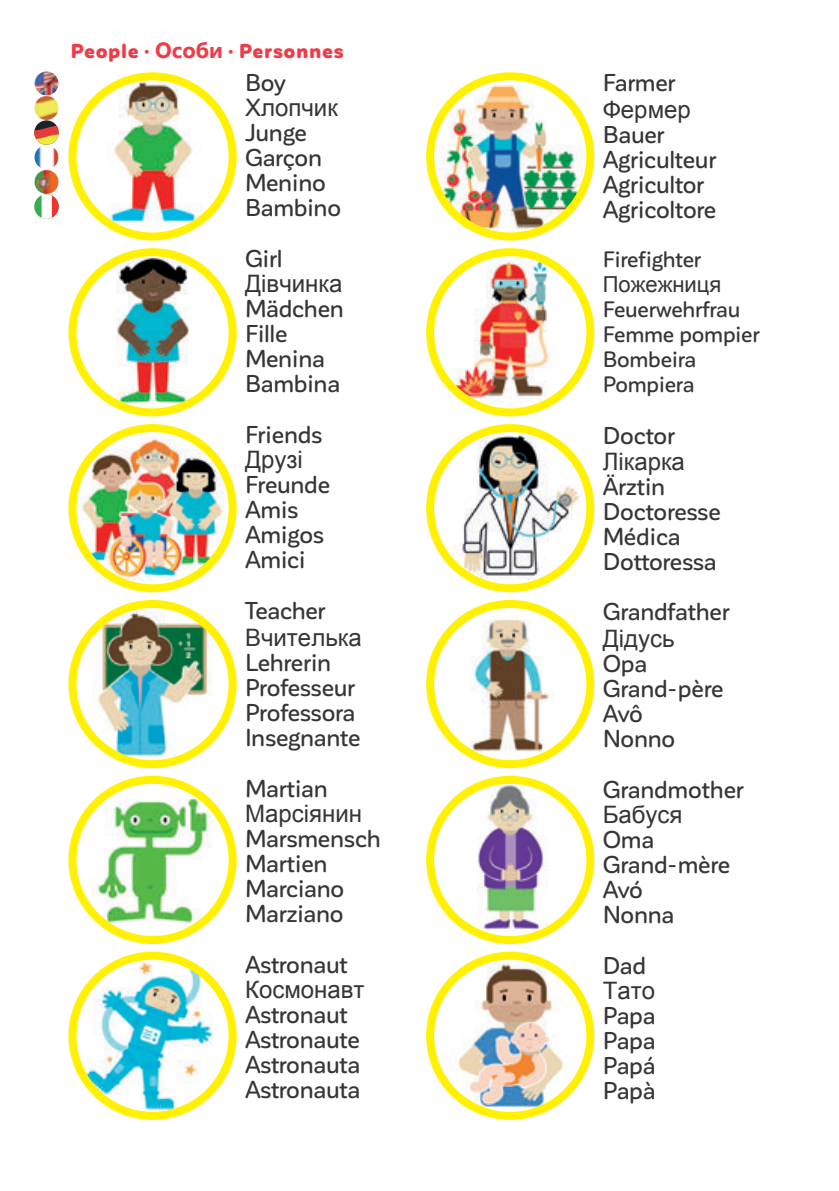
<style>
.page{position:relative;width:839px;height:1191px;background:#fff}
.page>*{position:absolute;margin:0;border:0;box-sizing:border-box;transform-origin:0 0}
.t1{font:500 24px/25px "Corporative Sans Rd";letter-spacing:-.01em;color:#373535}
.t2{font:24px "Arial";color:#373535}
.t3{font:500 22px/25px "Corporative Sans Rd";letter-spacing:-.01em;color:#373535}
.t4{font:22px "Arial";color:#373535}
.t5{font:900 20px "Corporative Sans Rd";letter-spacing:.03em;color:#ee3d49}
.s1{font-family:"Segoe UI";font-weight:700;font-size:22px}
</style>
<div class="page">
<img style="left:74px;top:73px;width:160px;height:159px">
<div style="left:68px;top:72px;width:169px;height:168px;border:8px solid #fff101;border-radius:50%"></div>
<img style="left:70px;top:248px;width:167px;height:166px">
<div style="left:68px;top:248px;width:169px;height:168px;border:8px solid #fff101;border-radius:50%"></div>
<img style="left:68px;top:424px;width:169px;height:168px;border-radius:84px">
<div style="left:68px;top:424px;width:169px;height:168px;border:8px solid #fff101;border-radius:50%"></div>
<img style="left:68px;top:600px;width:169px;height:168px;border-radius:84px">
<div style="left:68px;top:600px;width:169px;height:168px;border:8px solid #fff101;border-radius:50%"></div>
<img style="left:68px;top:775px;width:169px;height:168px;border-radius:84px">
<div style="left:68px;top:775px;width:169px;height:168px;border:8px solid #fff101;border-radius:50%"></div>
<img style="left:68px;top:951px;width:169px;height:168px;border-radius:84px">
<div style="left:68px;top:951px;width:169px;height:168px;border:8px solid #fff101;border-radius:50%"></div>
<img style="left:426px;top:72px;width:168px;height:168px;border-radius:84px">
<div style="left:426px;top:72px;width:168px;height:168px;border:8px solid #fff101;border-radius:50%"></div>
<img style="left:426px;top:248px;width:168px;height:168px;border-radius:84px">
<div style="left:426px;top:248px;width:168px;height:168px;border:8px solid #fff101;border-radius:50%"></div>
<img style="left:440px;top:424px;width:154px;height:161px">
<div style="left:426px;top:424px;width:168px;height:168px;border:8px solid #fff101;border-radius:50%"></div>
<img style="left:434px;top:608px;width:152px;height:152px">
<div style="left:426px;top:600px;width:168px;height:168px;border:8px solid #fff101;border-radius:50%"></div>
<img style="left:429px;top:784px;width:162px;height:154px">
<div style="left:426px;top:775px;width:168px;height:168px;border:8px solid #fff101;border-radius:50%"></div>
<img style="left:426px;top:951px;width:168px;height:168px;border-radius:84px">
<div style="left:426px;top:951px;width:168px;height:168px;border:8px solid #fff101;border-radius:50%"></div>
<svg style="left:34px;top:120px;width:25px;height:25px"></svg>
<svg style="left:34px;top:194px;width:25px;height:25px"></svg>
<img style="left:34px;top:170px;width:25px;height:24px;border-radius:12px">
<img style="left:34px;top:145px;width:25px;height:24px;border-radius:12px">
<img style="left:34px;top:96px;width:25px;height:24px;border-radius:12px">
<img style="left:34px;top:71px;width:25px;height:24px;border-radius:12px">
<p class="t5" style="left:70px;top:39px;width:275px">People · <span class="s1">Особи</span> · Personnes</p>
<p class="t1" style="left:245px;top:70px;width:42px">Boy</p>
<p class="t2" style="left:245px;top:94px;width:94px">Хлопчик</p>
<p class="t1" style="left:245px;top:120px;width:97px">Junge<br>Garçon<br>Menino<br>Bambino</p>
<p class="t1" style="left:245px;top:246px;width:39px">Girl</p>
<p class="t2" style="left:245px;top:270px;width:99px">Дівчинка</p>
<p class="t1" style="left:245px;top:296px;width:100px">Mädchen<br>Fille<br>Menina<br>Bambina</p>
<p class="t1" style="left:245px;top:422px;width:79px">Friends</p>
<p class="t2" style="left:245px;top:446px;width:59px">Друзі</p>
<p class="t1" style="left:245px;top:472px;width:87px">Freunde<br>Amis<br>Amigos<br>Amici</p>
<p class="t1" style="left:245px;top:598px;width:82px">Teacher</p>
<p class="t2" style="left:245px;top:623px;width:118px">Вчителька</p>
<p class="t1" style="left:245px;top:649px;width:117px">Lehrerin<br>Professeur<br>Professora<br>Insegnante</p>
<p class="t1" style="left:245px;top:775px;width:84px">Martian</p>
<p class="t2" style="left:245px;top:799px;width:118px">Марсіянин</p>
<p class="t1" style="left:245px;top:825px;width:137px">Marsmensch<br>Martien<br>Marciano<br>Marziano</p>
<p class="t1" style="left:245px;top:951px;width:104px">Astronaut</p>
<p class="t2" style="left:245px;top:976px;width:121px">Космонавт</p>
<p class="t1" style="left:245px;top:1002px;width:117px">Astronaut<br>Astronaute<br>Astronauta<br>Astronauta</p>
<p class="t1" style="left:602px;top:70px;width:74px">Farmer</p>
<p class="t2" style="left:602px;top:96px;width:90px">Фермер</p>
<p class="t1" style="left:602px;top:122px;width:115px">Bauer<br>Agriculteur<br>Agricultor<br>Agricoltore</p>
<p class="t3" style="left:602px;top:246px;width:100px">Firefighter</p>
<p class="t4" style="left:602px;top:272px;width:120px">Пожежниця</p>
<p class="t3" style="left:602px;top:297px;width:158px">Feuerwehrfrau<br>Femme pompier<br>Bombeira<br>Pompiera</p>
<p class="t1" style="left:602px;top:423px;width:74px">Doctor</p>
<p class="t2" style="left:602px;top:448px;width:84px">Лікарка</p>
<p class="t1" style="left:602px;top:473px;width:119px">Ärztin<br>Doctoresse<br>Médica<br>Dottoressa</p>
<p class="t1" style="left:602px;top:599px;width:129px">Grandfather</p>
<p class="t2" style="left:602px;top:625px;width:74px">Дідусь</p>
<p class="t1" style="left:602px;top:651px;width:122px">Opa<br>Grand-père<br>Avô<br>Nonno</p>
<p class="t1" style="left:602px;top:777px;width:143px">Grandmother</p>
<p class="t2" style="left:602px;top:801px;width:81px">Бабуся</p>
<p class="t1" style="left:602px;top:827px;width:129px">Oma<br>Grand-mère<br>Avó<br>Nonna</p>
<p class="t1" style="left:602px;top:953px;width:45px">Dad</p>
<p class="t2" style="left:602px;top:977px;width:54px">Тато</p>
<p class="t1" style="left:602px;top:1003px;width:54px;text-align:justify">Papa Papa Papá Papà</p>
</div>
